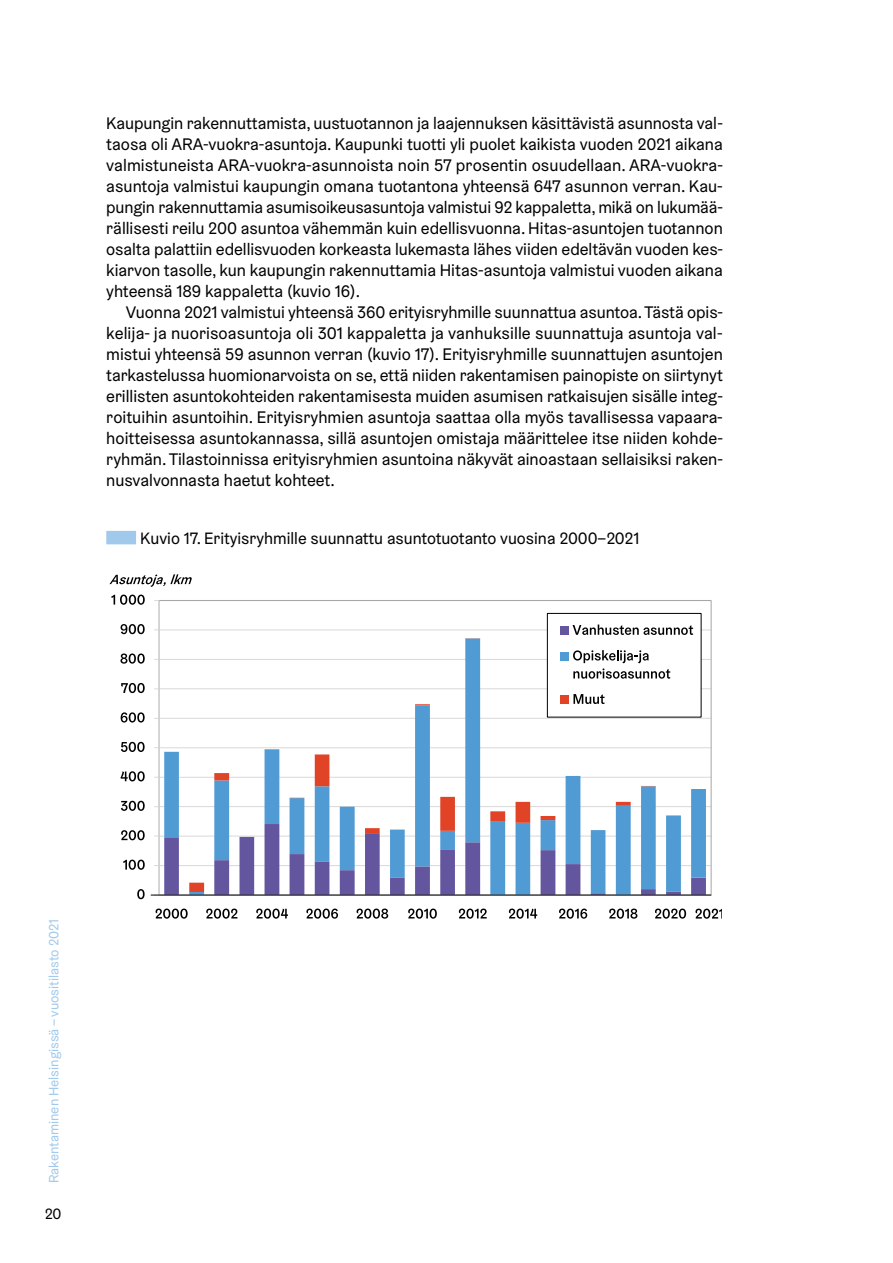
<style>
.page{position:relative;width:893px;height:1263px;background:#fff}
.page>*{position:absolute;margin:0;border:0;box-sizing:border-box;transform-origin:0 0}
.C_Leipäteksti{font:16.8px/21px "Helsinki Grotesk";color:#000;text-align:justify}
.C_Leipäteksti__1__kp{font:16.8px/21px "Helsinki Grotesk";color:#000;text-align:justify}
.C_Kuvateksti{font:16.5px "Helsinki Grotesk";color:#000}
.t1{font:15px "Helsinki Grotesk";color:#000}
.t2{font:13.5px "Helsinki Grotesk";color:#a0c9ec}
</style>
<div class="page">
<div style="left:106px;top:531px;width:30px;height:13px;background:#a0c9ec"></div>
<hr style="left:159px;top:630px;width:552px;height:1px;background:#dad9d9">
<hr style="left:159px;top:659px;width:552px;height:1px;background:#dad9d9">
<hr style="left:159px;top:688px;width:552px;height:1px;background:#dad9d9">
<hr style="left:159px;top:718px;width:552px;height:1px;background:#dad9d9">
<hr style="left:159px;top:747px;width:552px;height:1px;background:#dad9d9">
<hr style="left:159px;top:777px;width:552px;height:1px;background:#dad9d9">
<hr style="left:159px;top:806px;width:552px;height:1px;background:#dad9d9">
<hr style="left:159px;top:836px;width:552px;height:1px;background:#dad9d9">
<hr style="left:159px;top:865px;width:552px;height:1px;background:#dad9d9">
<svg style="left:164px;top:638px;width:542px;height:186px"></svg>
<svg style="left:189px;top:638px;width:467px;height:186px"></svg>
<hr style="left:159px;top:600px;width:1px;height:295px;background:#dad9d9">
<svg style="left:154px;top:824px;width:552px;height:72px"></svg>
<hr style="left:151px;top:894px;width:560px;height:1px;background:#333">
<svg style="left:137px;top:889px;width:8px;height:10px"></svg>
<svg style="left:123px;top:860px;width:22px;height:10px"></svg>
<svg style="left:121px;top:830px;width:24px;height:10px"></svg>
<svg style="left:121px;top:801px;width:24px;height:10px"></svg>
<svg style="left:120px;top:771px;width:25px;height:10px"></svg>
<svg style="left:121px;top:742px;width:24px;height:10px"></svg>
<svg style="left:121px;top:712px;width:24px;height:10px"></svg>
<svg style="left:121px;top:683px;width:24px;height:10px"></svg>
<svg style="left:120px;top:653px;width:25px;height:11px"></svg>
<svg style="left:121px;top:624px;width:24px;height:10px"></svg>
<svg style="left:111px;top:595px;width:34px;height:10px"></svg>
<svg style="left:156px;top:908px;width:32px;height:11px"></svg>
<svg style="left:206px;top:908px;width:31px;height:11px"></svg>
<svg style="left:256px;top:908px;width:32px;height:11px"></svg>
<svg style="left:306px;top:908px;width:32px;height:11px"></svg>
<svg style="left:357px;top:908px;width:31px;height:11px"></svg>
<svg style="left:408px;top:908px;width:29px;height:11px"></svg>
<svg style="left:459px;top:908px;width:28px;height:11px"></svg>
<svg style="left:509px;top:908px;width:28px;height:11px"></svg>
<svg style="left:559px;top:908px;width:28px;height:11px"></svg>
<svg style="left:609px;top:908px;width:28px;height:11px"></svg>
<svg style="left:655px;top:908px;width:31px;height:11px"></svg>
<svg style="left:109px;top:574px;width:83px;height:13px"></svg>
<div style="left:547px;top:613px;width:154px;height:104px;background:#fff"></div>
<div style="left:547px;top:613px;width:154px;height:104px;border:1px solid #000"></div>
<div style="left:561px;top:627px;width:8px;height:8px;background:#64559f"></div>
<svg style="left:573px;top:624px;width:120px;height:11px"></svg>
<div style="left:561px;top:652px;width:8px;height:8px;background:#509bd4"></div>
<svg style="left:573px;top:650px;width:97px;height:29px"></svg>
<div style="left:561px;top:696px;width:8px;height:8px;background:#e14327"></div>
<svg style="left:573px;top:694px;width:32px;height:10px"></svg>
<svg style="left:695px;top:909px;width:26px;height:10px"></svg>
<p class="C_Leipäteksti__1__kp" style="left:106px;top:112px;width:618px">Kaupungin rakennuttamista, uustuotannon ja laajennuksen käsittävistä asunnosta val&shy;taosa oli ARA-vuokra-asuntoja. Kaupunki tuotti yli puolet kaikista vuoden 2021 aikana valmistuneista ARA-vuokra-asunnoista noin 57 prosentin osuudellaan. ARA-vuokra&shy;asuntoja valmistui kaupungin omana tuotantona yhteensä 647 asunnon verran. Kau&shy;pungin rakennuttamia asumisoikeusasuntoja valmistui 92 kappaletta, mikä on lukumää&shy;rällisesti reilu 200 asuntoa vähemmän kuin edellisvuonna. Hitas-asuntojen tuotannon osalta palattiin edellisvuoden korkeasta lukemasta lähes viiden edeltävän vuoden kes&shy;kiarvon tasolle, kun kaupungin rakennuttamia Hitas-asuntoja valmistui vuoden aikana yhteensä 189 kappaletta (kuvio 16).</p>
<p class="C_Leipäteksti" style="left:106px;top:301px;width:618px;text-indent:20px">Vuonna 2021 valmistui yhteensä 360 erityisryhmille suunnattua asuntoa. Tästä opis&shy;kelija- ja nuorisoasuntoja oli 301 kappaletta ja vanhuksille suunnattuja asuntoja val&shy;mistui yhteensä 59 asunnon verran (kuvio 17). Erityisryhmille suunnattujen asuntojen tarkastelussa huomionarvoista on se, että niiden rakentamisen painopiste on siirtynyt erillisten asuntokohteiden rakentamisesta muiden asumisen ratkaisujen sisälle integ&shy;roituihin asuntoihin. Erityisryhmien asuntoja saattaa olla myös tavallisessa vapaara&shy;hoitteisessa asuntokannassa, sillä asuntojen omistaja määrittelee itse niiden kohde&shy;ryhmän. Tilastoinnissa erityisryhmien asuntoina näkyvät ainoastaan sellaisiksi raken&shy;nusvalvonnasta haetut kohteet.</p>
<p class="C_Kuvateksti" style="left:140px;top:528px;width:500px">Kuvio 17. Erityisryhmille suunnattu asuntotuotanto vuosina 2000–2021</p>
<p class="t2" style="left:46px;top:1183px;width:265px;rotate:-90deg">Rakentaminen Helsingissä – vuositilasto 2021</p>
<p class="t1" style="left:45px;top:1205px;width:18px">20</p>
</div>
